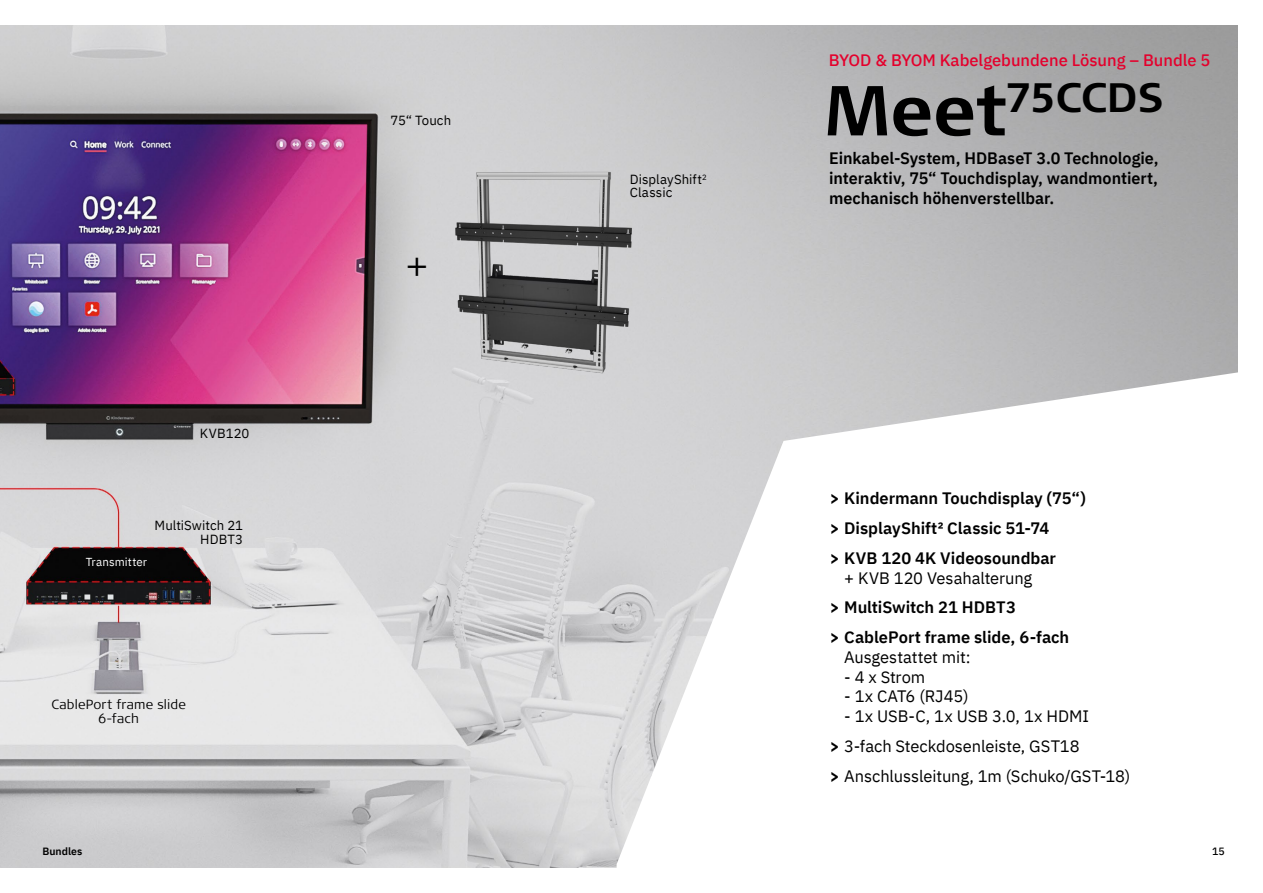
<style>
.page{position:relative;width:1263px;height:893px;background:#fff}
.page>*{position:absolute;margin:0;border:0;box-sizing:border-box;transform-origin:0 0}
.t1{font:500 41.1px "Signa";letter-spacing:-.01em;color:#000}
.t2{font:300 32.55px "Signa";color:#000}
.t3{font:600 16.5px/29.7px "IBM Plex Sans";color:#000}
.t4{font:16.5px/29.7px "IBM Plex Sans";letter-spacing:-.005em;color:#000}
.t5{font:500 16.5px "IBM Plex Sans";color:#e4002c}
.t6{font:13.2px/13.5px "IBM Plex Sans";letter-spacing:.005em;color:#000;text-align:right}
.t7{font:300 13.2px/13.2px "Signa";letter-spacing:.015em;color:#000;text-align:center}
.t8{font:11.55px "IBM Plex Sans";letter-spacing:.01em;color:#fff}
.t9{font:600 10.5px "IBM Plex Sans";color:#000}
.t10{font:500 10.5px "IBM Plex Sans";color:#000}
.s1{font-size:70.35px}
.s2{font-weight:700}
.s3{font-weight:400}
</style>
<div class="page">
<img style="left:0;top:26px;width:1237px;height:841px">
<svg style="left:617px;top:372px;width:621px;height:495px"></svg>
<img style="left:374px;top:118px;width:332px;height:332px">
<p class="t6" style="left:200px;top:425px;width:51px">KVB120</p>
<p class="t8" style="left:86px;top:553px;width:63px">Transmitter</p>
<p class="t6" style="left:155px;top:518px;width:90px">MultiSwitch 21<br>HDBT3</p>
<p class="t7" style="left:52px;top:698px;width:136px">CablePort frame slide<br>6-fach</p>
<p class="t6" style="left:390px;top:112px;width:62px">75“ Touch</p>
<h2 class="t2" style="left:407px;top:244px;width:21px">+</h2>
<p class="t6" style="left:630px;top:172px;width:78px;text-align:left">DisplayShift<sup>2<br></sup>Classic</p>
<p class="t5" style="left:829px;top:47px;width:383px">BYOD &amp; BYOM Kabelgebundene Lösung – Bundle 5</p>
<h1 class="t1" style="left:825px;top:69px;width:339px"><span class="s1">Meet</span>75CCDS</h1>
<p class="t3" style="left:829px;top:147px;width:331px;line-height:19.8px;text-align:justify">Einkabel-System, HDBaseT 3.0 Technologie, interaktiv, 75“ Touchdisplay, wandmontiert, mechanisch höhenverstellbar.</p>
<p class="t3" style="left:830px;top:482px;width:258px"><span class="s2">&gt;</span> Kindermann Touchdisplay (75“) <span class="s2">&gt;</span> DisplayShift² Classic 51-74<br><span class="s2">&gt;</span> KVB 120 4K Videosoundbar</p>
<p class="t3" style="left:830px;top:561px;width:241px;text-indent:14px"><span class="s3">+ KVB 120 Vesahalterung<br></span><span class="s2">&gt;</span> MultiSwitch 21 HDBT3<br><span class="s2">&gt;</span> CablePort frame slide, 6-fach</p>
<p class="t4" style="left:844px;top:641px;width:128px">Ausgestattet mit:</p>
<p class="t4" style="left:844px;top:660px;width:83px">- 4 x Strom</p>
<p class="t4" style="left:844px;top:680px;width:126px">- 1x CAT6 (RJ45)</p>
<p class="t4" style="left:830px;top:700px;width:302px;text-indent:14px">- 1x USB-C, 1x USB 3.0, 1x HDMI<br><span class="s2">&gt;</span> 3-fach Steckdosenleiste, GST18<br><span class="s2">&gt;</span> Anschlussleitung, 1m (Schuko/GST-18)</p>
<p class="t9" style="left:43px;top:843px;width:41px">Bundles</p>
<p class="t10" style="left:1212px;top:843px;width:14px">15</p>
</div>
